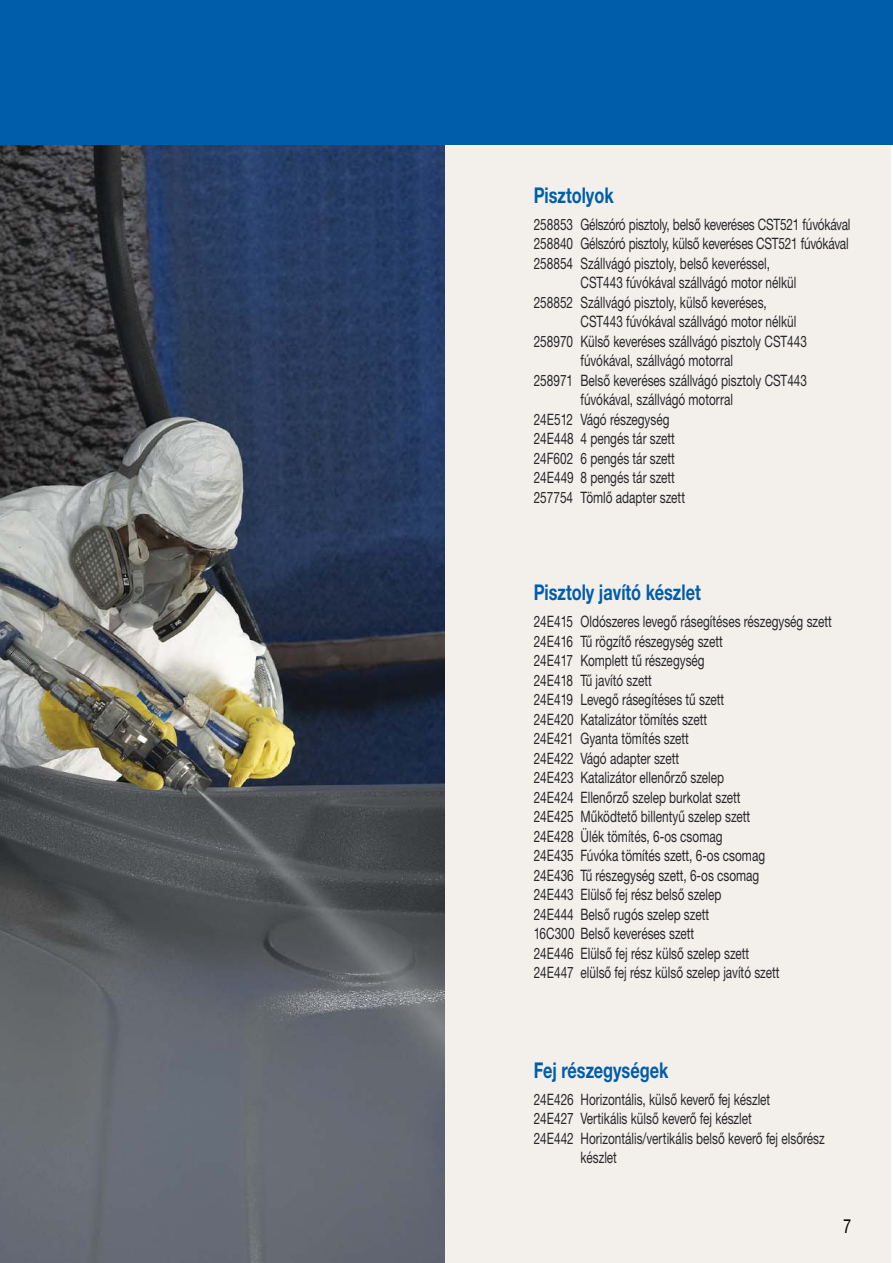
<style>
.page{position:relative;width:893px;height:1263px;background:#fff}
.page>*{position:absolute;margin:0;border:0;box-sizing:border-box;transform-origin:0 0}
.t1{font:700 21.75px "Helvetica Neue CE";color:#005daa;scale:.75 1}
.t2{font:19.5px "Helvetica Neue CE";color:#000;scale:.75 1}
.t3{font:15.75px/19.5px "Helvetica Neue CE";color:#282829;scale:.75 1}
</style>
<div class="page">
<div style="left:439px;top:119px;width:452px;height:1144px;background:#f3f0ec"></div>
<img style="left:0;top:145px;width:444px;height:1118px">
<div style="left:0;top:0;width:893px;height:145px;background:#005daa"></div>
<h1 class="t1" style="left:534px;top:187px;width:108px">Pisztolyok</h1>
<p class="t3" style="left:534px;top:216px;width:424px">258853 Gélszóró pisztoly, belső keveréses CST521 fúvókával</p>
<p class="t3" style="left:534px;top:236px;width:421px">258840 Gélszóró pisztoly, külső keveréses CST521 fúvókával</p>
<p class="t3" style="left:534px;top:255px;width:317px">258854 Szállvágó pisztoly, belső keveréssel,</p>
<p class="t3" style="left:580px;top:275px;width:289px">CST443 fúvókával szállvágó motor nélkül</p>
<p class="t3" style="left:534px;top:294px;width:312px">258852 Szállvágó pisztoly, külső keveréses,</p>
<p class="t3" style="left:580px;top:314px;width:289px">CST443 fúvókával szállvágó motor nélkül</p>
<p class="t3" style="left:534px;top:333px;width:366px">258970 Külső keveréses szállvágó pisztoly CST443</p>
<p class="t3" style="left:580px;top:353px;width:205px">fúvókával, szállvágó motorral</p>
<p class="t3" style="left:534px;top:372px;width:366px">258971 Belső keveréses szállvágó pisztoly CST443</p>
<p class="t3" style="left:580px;top:392px;width:205px">fúvókával, szállvágó motorral</p>
<p class="t3" style="left:534px;top:411px;width:183px">24E512 Vágó részegység</p>
<p class="t3" style="left:534px;top:431px;width:190px">24E448 4 pengés tár szett</p>
<p class="t3" style="left:534px;top:450px;width:190px">24F602 6 pengés tár szett</p>
<p class="t3" style="left:534px;top:470px;width:190px">24E449 8 pengés tár szett</p>
<p class="t3" style="left:534px;top:489px;width:203px">257754 Tömlő adapter szett</p>
<h1 class="t1" style="left:534px;top:585px;width:224px">Pisztoly javító készlet</h1>
<p class="t3" style="left:534px;top:614px;width:399px">24E415 Oldószeres levegő rásegítéses részegység szett 24E416 Tű rögzítő részegység szett<br>24E417 Komplett tű részegység<br>24E418 Tű javító szett<br>24E419 Levegő rásegítéses tű szett<br>24E420 Katalizátor tömítés szett<br>24E421 Gyanta tömítés szett<br>24E422 Vágó adapter szett<br>24E423 Katalizátor ellenőrző szelep<br>24E424 Ellenőrző szelep burkolat szett<br>24E425 Működtető billentyű szelep szett<br>24E428 Ülék tömítés, 6-os csomag<br>24E435 Fúvóka tömítés szett, 6-os csomag<br>24E436 Tű részegység szett, 6-os csomag<br>24E443 Elülső fej rész belső szelep<br>24E444 Belső rugós szelep szett<br>16C300 Belső keveréses szett<br>24E446 Elülső fej rész külső szelep szett<br>24E447 elülső fej rész külső szelep javító szett</p>
<h1 class="t1" style="left:534px;top:1062px;width:181px">Fej részegységek</h1>
<p class="t3" style="left:534px;top:1091px;width:317px">24E426 Horizontális, külső keverő fej készlet</p>
<p class="t3" style="left:534px;top:1111px;width:292px">24E427 Vertikális külső keverő fej készlet</p>
<p class="t3" style="left:534px;top:1130px;width:390px">24E442 Horizontális/vertikális belső keverő fej elsőrész</p>
<p class="t3" style="left:580px;top:1150px;width:50px">készlet</p>
<p class="t2" style="left:843px;top:1219px;width:12px">7</p>
</div>
